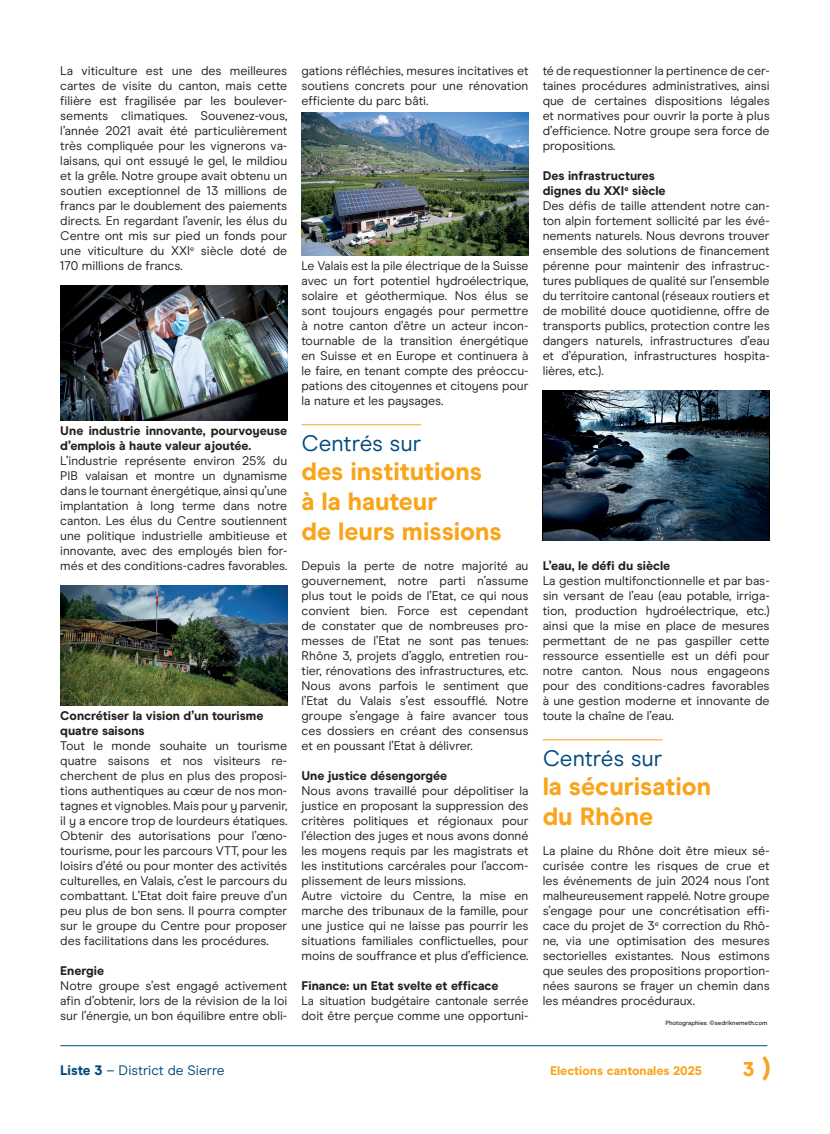
<style>
.page{position:relative;width:830px;height:1134px;background:#fff}
.page>*{position:absolute;margin:0;border:0;box-sizing:border-box;transform-origin:0 0}
.t1{font:800 25px/30px "Modern Era";color:#f9a51b}
.t2{font:22.5px "Modern Era";color:#004a7b}
.t3{font:800 20px "Modern Era";color:#f9a51b}
.t4{font:13.75px "Modern Era";color:#004a7b}
.t5{font:12.5px/15px "Modern Era";color:#231f20;text-align:justify}
.t6{font:800 12.5px/15px "Modern Era";color:#231f20}
.t7{font:12.5px/15px "Modern Era";color:#231f20;scale:.96 1}
.t8{font:800 12.5px "Modern Era";color:#f9a51b}
.t9{font:500 6.25px "Modern Era";color:#231f20}
.s1{font-weight:800}
</style>
<div class="page">
<svg style="left:762px;top:1056px;width:7px;height:25px"></svg>
<hr style="left:60px;top:1045px;width:707px;height:1px;background:#004a7b">
<img style="left:60px;top:286px;width:227px;height:134px">
<img style="left:60px;top:585px;width:227px;height:120px">
<hr style="left:301px;top:424px;width:120px;height:1px;background:#f9a51b">
<img style="left:301px;top:113px;width:227px;height:142px">
<hr style="left:542px;top:739px;width:120px;height:1px;background:#f9a51b">
<img style="left:542px;top:391px;width:227px;height:149px">
<p class="t5" style="left:60px;top:63px;width:228px">La viticulture est une des meilleures cartes de visite du canton, mais cette filière est fragilisée par les boulever&shy;sements climatiques. Souvenez-vous, l’année 2021 avait été particulièrement très compliquée pour les vignerons va&shy;laisans, qui ont essuyé le gel, le mildiou et la grêle. Notre groupe avait obtenu un soutien exceptionnel de 13 millions de francs par le doublement des paiements directs. En regardant l’avenir, les élus du Centre ont mis sur pied un fonds pour une viticulture du XXI<sup>e</sup> siècle doté de 170 millions de francs.</p>
<p class="t6" style="left:60px;top:423px;width:228px">Une industrie innovante, pourvoyeuse d’emplois à haute valeur ajoutée.</p>
<p class="t5" style="left:60px;top:453px;width:228px">L’industrie représente environ 25% du PIB valaisan et montre un dynamisme dans le tournant énergétique, ainsi qu’une implantation à long terme dans notre canton. Les élus du Centre soutiennent une politique industrielle ambitieuse et innovante, avec des employés bien for&shy;més et des conditions-cadres favorables.</p>
<p class="t6" style="left:60px;top:708px;width:204px">Concrétiser la vision d’un tourisme quatre saisons</p>
<p class="t5" style="left:60px;top:738px;width:228px">Tout le monde souhaite un tourisme quatre saisons et nos visiteurs re&shy;cherchent de plus en plus des proposi&shy;tions authentiques au cœur de nos mon&shy;tagnes et vignobles. Mais pour y parvenir, il y a encore trop de lourdeurs étatiques.<br>Obtenir des autorisations pour l’œno&shy;tourisme, pour les parcours VTT, pour les loisirs d’été ou pour monter des activités culturelles, en Valais, c’est le parcours du combattant. L’Etat doit faire preuve d’un peu plus de bon sens. Il pourra compter sur le groupe du Centre pour proposer des facilitations dans les procédures.</p>
<p class="t6" style="left:60px;top:963px;width:45px">Energie</p>
<p class="t5" style="left:60px;top:978px;width:228px">Notre groupe s’est engagé activement afin d’obtenir, lors de la révision de la loi sur l’énergie, un bon équilibre entre obli-</p>
<p class="t5" style="left:301px;top:63px;width:228px">gations réfléchies, mesures incitatives et soutiens concrets pour une rénovation efficiente du parc bâti.</p>
<p class="t5" style="left:301px;top:258px;width:228px">Le Valais est la pile électrique de la Suisse avec un fort potentiel hydroélectrique, solaire et géothermique. Nos élus se sont toujours engagés pour permettre à notre canton d’être un acteur incon&shy;tournable de la transition énergétique en Suisse et en Europe et continuera à le faire, en tenant compte des préoccu&shy;pations des citoyennes et citoyens pour la nature et les paysages.</p>
<h2 class="t2" style="left:301px;top:431px;width:121px">Centrés sur</h2>
<h1 class="t1" style="left:301px;top:456px;width:202px">des institutions<br>à la hauteur<br>de leurs missions</h1>
<p class="t5" style="left:301px;top:558px;width:228px">Depuis la perte de notre majorité au gouvernement, notre parti n’assume plus tout le poids de l’Etat, ce qui nous convient bien. Force est cependant de constater que de nombreuses pro&shy;messes de l’Etat ne sont pas tenues:<br>Rhône 3, projets d’agglo, entretien rou&shy;tier, rénovations des infrastructures, etc.<br>Nous avons parfois le sentiment que l’Etat du Valais s’est essoufflé. Notre groupe s’engage à faire avancer tous ces dossiers en créant des consensus et en poussant l’Etat à délivrer.</p>
<p class="t6" style="left:301px;top:768px;width:147px">Une justice désengorgée</p>
<p class="t5" style="left:301px;top:783px;width:228px;text-align:left">Nous avons travaillé pour dépolitiser la justice en proposant la suppression des critères politiques et régionaux pour l’élection des juges et nous avons donné les moyens requis par les magistrats et les institutions carcérales pour l’accom&shy;plissement de leurs missions.<br>Autre victoire du Centre, la mise en marche des tribunaux de la famille, pour une justice qui ne laisse pas pourrir les situations familiales conflictuelles, pour moins de souffrance et plus d’efficience.</p>
<p class="t6" style="left:301px;top:978px;width:198px">Finance: un Etat svelte et efficace</p>
<p class="t7" style="left:301px;top:993px;width:238px">La situation budgétaire cantonale serrée doit être perçue comme une opportuni-</p>
<p class="t5" style="left:542px;top:63px;width:228px">té de requestionner la pertinence de cer&shy;taines procédures administratives, ainsi que de certaines dispositions légales et normatives pour ouvrir la porte à plus d’efficience. Notre groupe sera force de propositions.</p>
<p class="t5" style="left:542px;top:168px;width:228px;text-align:left"><span class="s1">Des infrastructures<br>dignes du XXI</span><sup>e</sup> <span class="s1">siècle<br></span>Des défis de taille attendent notre can&shy;ton alpin fortement sollicité par les évé&shy;nements naturels. Nous devrons trouver ensemble des solutions de financement pérenne pour maintenir des infrastruc&shy;tures publiques de qualité sur l’ensemble du territoire cantonal (réseaux routiers et de mobilité douce quotidienne, offre de transports publics, protection contre les dangers naturels, infrastructures d’eau et d’épuration, infrastructures hospita&shy;lières, etc.).</p>
<p class="t6" style="left:542px;top:558px;width:129px">L’eau, le défi du siècle</p>
<p class="t5" style="left:542px;top:573px;width:228px">La gestion multifonctionnelle et par bas&shy;sin versant de l’eau (eau potable, irriga&shy;tion, production hydroélectrique, etc.) ainsi que la mise en place de mesures permettant de ne pas gaspiller cette ressource essentielle est un défi pour notre canton. Nous nous engageons pour des conditions-cadres favorables à une gestion moderne et innovante de toute la chaîne de l’eau.</p>
<h2 class="t2" style="left:542px;top:746px;width:121px">Centrés sur</h2>
<h1 class="t1" style="left:542px;top:771px;width:170px">la sécurisation du Rhône</h1>
<p class="t5" style="left:542px;top:843px;width:228px">La plaine du Rhône doit être mieux sé&shy;curisée contre les risques de crue et les événements de juin 2024 nous l’ont malheureusement rappelé. Notre groupe s’engage pour une concrétisation effi&shy;cace du projet de 3<sup>e</sup> correction du Rhô&shy;ne, via une optimisation des mesures sectorielles existantes. Nous estimons que seules des propositions proportion&shy;nées saurons se frayer un chemin dans les méandres procéduraux.</p>
<p class="t9" style="left:665px;top:1019px;width:103px">Photographies: ©sedriknemeth.com</p>
<p class="t4" style="left:60px;top:1062px;width:166px"><span class="s1">Liste 3</span> – District de Sierre</p>
<p class="t8" style="left:550px;top:1063px;width:153px">Elections cantonales 2025</p>
<h3 class="t3" style="left:742px;top:1057px;width:13px">3</h3>
</div>
